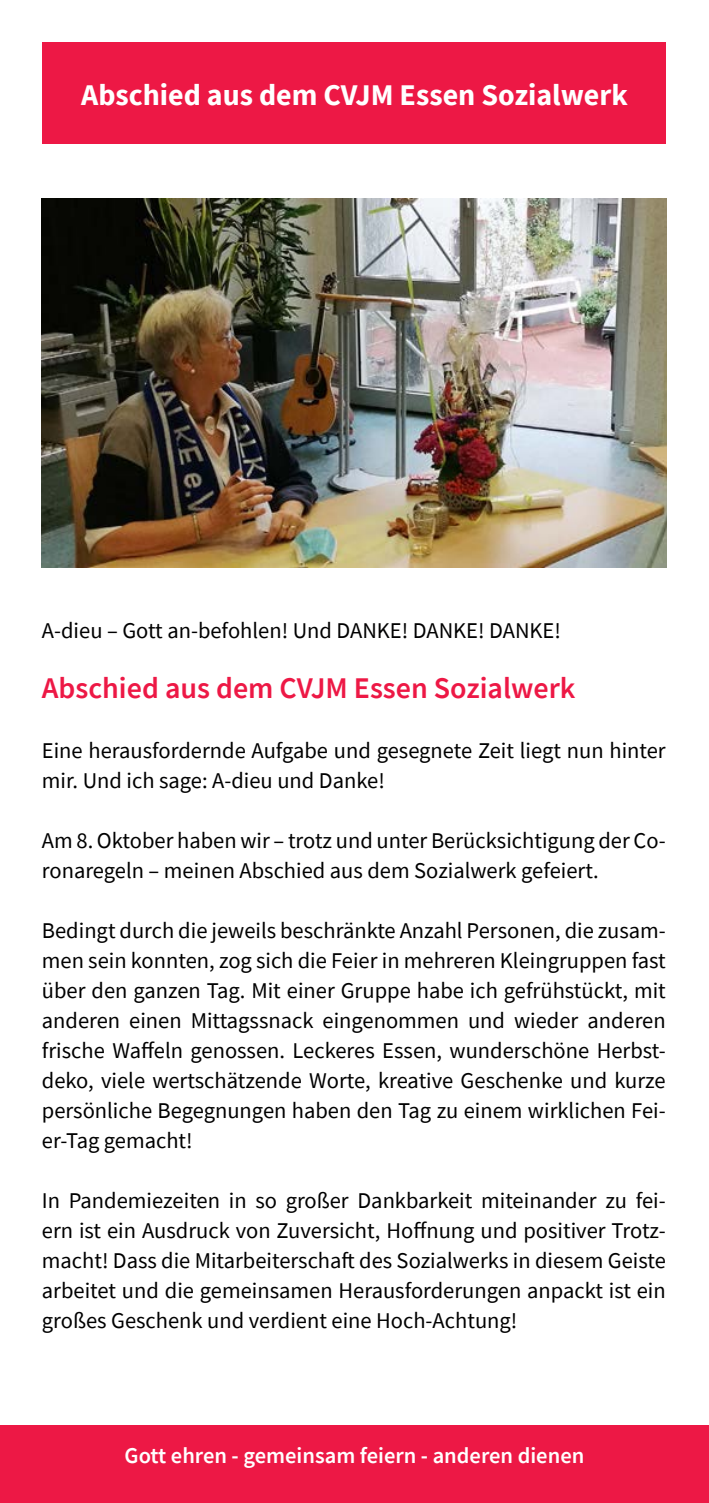
<style>
.page{position:relative;width:709px;height:1503px;background:#fff}
.page>*{position:absolute;margin:0;border:0;box-sizing:border-box;transform-origin:0 0}
.t1{font:700 30px "Source Sans Pro";color:#fff}
.t2{font:600 30px "Source Sans Pro";color:#ed1845}
.t3{font:22.5px/30px "Source Sans Pro";color:#000001}
.t4{font:600 22.5px "Source Sans Pro";color:#fff}
</style>
<div class="page">
<div style="left:0;top:1424px;width:709px;height:78px;background:#ed1845"></div>
<div style="left:43px;top:43px;width:623px;height:101px;background:#ed1845"></div>
<img style="left:42px;top:198px;width:624px;height:369px">
<h1 class="t1" style="left:81px;top:74px;width:548px">Abschied aus dem CVJM Essen Sozialwerk</h1>
<p class="t3" style="left:42px;top:615px;width:520px">A-dieu – Gott an-befohlen! Und DANKE! DANKE! DANKE!</p>
<h1 class="t2" style="left:42px;top:668px;width:535px">Abschied aus dem CVJM Essen Sozialwerk</h1>
<p class="t3" style="left:42px;top:735px;width:625px">Eine herausfordernde Aufgabe und gesegnete Zeit liegt nun hinter mir. Und ich sage: A-dieu und Danke!</p>
<p class="t3" style="left:42px;top:825px;width:625px">Am 8. Oktober haben wir – trotz und unter Berücksichtigung der Co&shy;ronaregeln – meinen Abschied aus dem Sozialwerk gefeiert.</p>
<p class="t3" style="left:42px;top:915px;width:625px;text-align:justify">Bedingt durch die jeweils beschränkte Anzahl Personen, die zusam&shy;men sein konnten, zog sich die Feier in mehreren Kleingruppen fast über den ganzen Tag. Mit einer Gruppe habe ich gefrühstückt, mit anderen einen Mittagssnack eingenommen und wieder anderen frische Waffeln genossen. Leckeres Essen, wunderschöne Herbst&shy;deko, viele wertschätzende Worte, kreative Geschenke und kurze persönliche Begegnungen haben den Tag zu einem wirklichen Fei&shy;er-Tag gemacht!</p>
<p class="t3" style="left:42px;top:1185px;width:625px;text-align:justify">In Pandemiezeiten in so großer Dankbarkeit miteinander zu fei&shy;ern ist ein Ausdruck von Zuversicht, Hoffnung und positiver Trotz&shy;macht! Dass die Mitarbeiterschaft des Sozialwerks in diesem Geiste arbeitet und die gemeinsamen Herausforderungen anpackt ist ein großes Geschenk und verdient eine Hoch-Achtung!</p>
<p class="t4" style="left:125px;top:1440px;width:461px">Gott ehren - gemeinsam feiern - anderen dienen</p>
</div>
